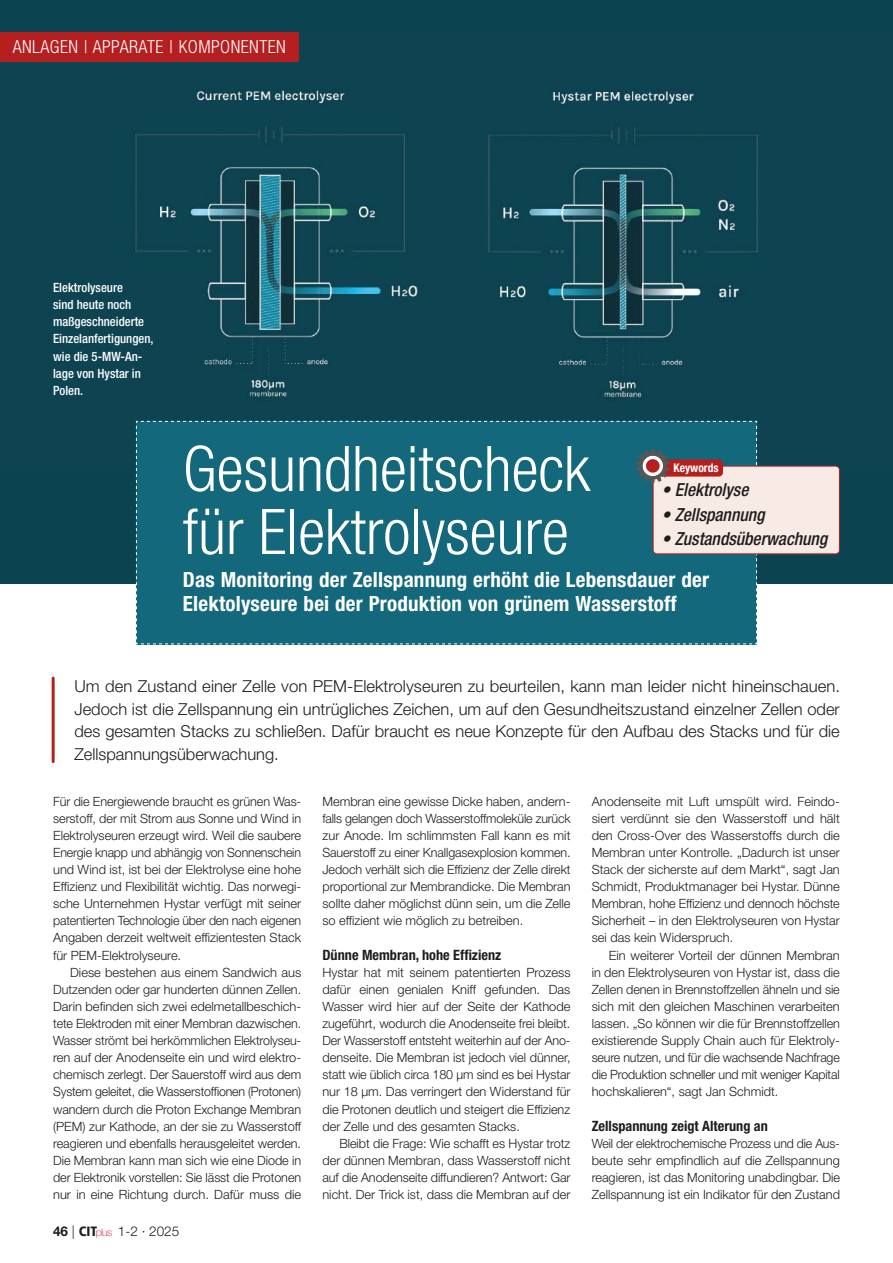
<style>
.page{position:relative;width:893px;height:1263px;background:#fff}
.page>*{position:absolute;margin:0;border:0;box-sizing:border-box;transform-origin:0 0}
.t1{font:300 condensed 63px/63px "Helvetica Neue LT Std";color:#fff}
.t2{font:700 condensed 21px/24px "Helvetica Neue LT Std";letter-spacing:.01em;color:#fff}
.t3{font:italic 500 condensed 18px "Helvetica Neue LT Std";color:#1d1d1b}
.t4{font:300 condensed 18px "Helvetica Neue LT Std";letter-spacing:.025em;color:#fff}
.t5{font:300 16.5px/22.5px "Helvetica Neue LT Std";color:#1d1d1b;text-align:justify}
.t6{font:700 condensed 14.25px "Helvetica Neue LT Std";color:#1d1d1b}
.t7{font:300 13.5px "Helvetica Neue LT Std";color:#1d1d1b}
.t8{font:300 12.75px/17.1px "Helvetica Neue LT Std";color:#1d1d1b;text-align:justify}
.t9{font:500 condensed 12.75px/17.1px "Helvetica Neue LT Std";color:#fff}
.t10{font:700 condensed 12px "Helvetica Neue LT Std";color:#fff;scale:.96 1}
.s1{font-weight:700}
.s2{font-family:"Frutiger LT Std";font-weight:900;font-stretch:condensed}
.s3{font-weight:100;font-size:10.65px;color:#d4103e}
</style>
<div class="page">
<div style="left:0;top:0;width:893px;height:583px;background:#0c4350"></div>
<img style="left:135px;top:32px;width:704px;height:435px">
<hr style="left:52px;top:678px;width:3px;height:84px;background:#b51f1f">
<div style="left:653px;top:466px;width:186px;height:88px;background:#f8eae4;border-radius:4px"></div>
<div style="left:653px;top:466px;width:187px;height:88px;border:1px solid #b51f1f;border-radius:4px"></div>
<svg style="left:136px;top:421px;width:621px;height:223px;background:#246f81"></svg>
<div style="left:646px;top:459px;width:14px;height:14px;background:#b51f1f;border-radius:50%"></div>
<div style="left:0;top:32px;width:298px;height:30px;background:#b51f1f"></div>
<h3 class="t4" style="left:13px;top:37px;width:275px">Anlagen | Apparate | Komponenten</h3>
<p class="t9" style="left:53px;top:279px;width:102px">Elektrolyseure<br>sind heute noch maßgeschneiderte<br>Einzelanfertigungen, wie die 5-MW-An&shy;lage von Hystar in<br>Polen.</p>
<h1 class="t1" style="left:183px;top:437px;width:408px">Gesundheitscheck für Elektrolyseure</h1>
<h2 class="t2" style="left:183px;top:567px;width:528px">Das Monitoring der Zellspannung erhöht die Lebensdauer der<br>Elektolyseure bei der Produktion von grünem Wasserstoff</h2>
<p class="t10" style="left:674px;top:461px;width:49px">Keywords</p>
<h3 class="t3" style="left:662px;top:479px;width:88px">• Elektrolyse</h3>
<h3 class="t3" style="left:662px;top:503px;width:104px">• Zellspannung</h3>
<h3 class="t3" style="left:662px;top:528px;width:167px">• Zustandsüberwachung</h3>
<p class="t5" style="left:74px;top:674px;width:767px">Um den Zustand einer Zelle von PEM-Elektrolyseuren zu beurteilen, kann man leider nicht hineinschauen.<br>Jedoch ist die Zellspannung ein untrügliches Zeichen, um auf den Gesundheitszustand einzelner Zellen oder des gesamten Stacks zu schließen. Dafür braucht es neue Konzepte für den Aufbau des Stacks und für die Zellspannungsüberwachung.</p>
<p class="t8" style="left:53px;top:792px;width:250px">Für die Energiewende braucht es grünen Was&shy;serstoff, der mit Strom aus Sonne und Wind in Elektrolyseuren erzeugt wird. Weil die saubere Energie knapp und abhängig von Sonnenschein und Wind ist, ist bei der Elektrolyse eine hohe Effizienz und Flexibilität wichtig. Das norwegi&shy;sche Unternehmen Hystar verfügt mit seiner patentierten Technologie über den nach eigenen Angaben derzeit weltweit effizientesten Stack für PEM-Elektrolyseure.</p>
<p class="t8" style="left:53px;top:963px;width:250px;text-indent:17px">Diese bestehen aus einem Sandwich aus Dutzenden oder gar hunderten dünnen Zellen.<br>Darin befinden sich zwei edelmetallbeschich&shy;tete Elektroden mit einer Membran dazwischen.<br>Wasser strömt bei herkömmlichen Elektrolyseu&shy;ren auf der Anodenseite ein und wird elektro&shy;chemisch zerlegt. Der Sauerstoff wird aus dem System geleitet, die Wasserstoffionen (Protonen) wandern durch die Proton Exchange Membran (PEM) zur Kathode, an der sie zu Wasserstoff reagieren und ebenfalls herausgeleitet werden.<br>Die Membran kann man sich wie eine Diode in der Elektronik vorstellen: Sie lässt die Protonen nur in eine Richtung durch. Dafür muss die</p>
<p class="t7" style="left:53px;top:1223px;width:128px"><span class="s1">46</span> | <span class="s2">CIT</span><span class="s3">plus</span> 1-2 · 2025</p>
<p class="t8" style="left:322px;top:792px;width:250px">Membran eine gewisse Dicke haben, andern&shy;falls gelangen doch Wasserstoffmoleküle zurück zur Anode. Im schlimmsten Fall kann es mit Sauerstoff zu einer Knallgasexplosion kommen.<br>Jedoch verhält sich die Effizienz der Zelle direkt proportional zur Membrandicke. Die Membran sollte daher möglichst dünn sein, um die Zelle so effizient wie möglich zu betreiben.</p>
<p class="t6" style="left:322px;top:946px;width:180px">Dünne Membran, hohe Effizienz</p>
<p class="t8" style="left:322px;top:963px;width:250px">Hystar hat mit seinem patentierten Prozess dafür einen genialen Kniff gefunden. Das Wasser wird hier auf der Seite der Kathode zugeführt, wodurch die Anodenseite frei bleibt.<br>Der Wasserstoff entsteht weiterhin auf der Ano&shy;denseite. Die Membran ist jedoch viel dünner, statt wie üblich circa 180 µm sind es bei Hystar nur 18 µm. Das verringert den Widerstand für die Protonen deutlich und steigert die Effizienz der Zelle und des gesamten Stacks.</p>
<p class="t8" style="left:322px;top:1134px;width:250px;text-indent:17px">Bleibt die Frage: Wie schafft es Hystar trotz der dünnen Membran, dass Wasserstoff nicht auf die Anodenseite diffundieren? Antwort: Gar nicht. Der Trick ist, dass die Membran auf der</p>
<p class="t8" style="left:592px;top:792px;width:250px">Anodenseite mit Luft umspült wird. Feindo&shy;siert verdünnt sie den Wasserstoff und hält den Cross-Over des Wasserstoffs durch die Membran unter Kontrolle. „Dadurch ist unser Stack der sicherste auf dem Markt“, sagt Jan Schmidt, Produktmanager bei Hystar. Dünne Membran, hohe Effizienz und dennoch höchste Sicherheit – in den Elektrolyseuren von Hystar sei das kein Widerspruch.</p>
<p class="t8" style="left:592px;top:946px;width:250px;text-indent:17px">Ein weiterer Vorteil der dünnen Membran in den Elektrolyseuren von Hystar ist, dass die Zellen denen in Brennstoffzellen ähneln und sie sich mit den gleichen Maschinen verarbeiten lassen. „So können wir die für Brennstoffzellen existierende Supply Chain auch für Elektroly&shy;seure nutzen, und für die wachsende Nachfrage die Produktion schneller und mit weniger Kapital hochskalieren“, sagt Jan Schmidt.</p>
<p class="t6" style="left:592px;top:1117px;width:178px">Zellspannung zeigt Alterung an</p>
<p class="t8" style="left:592px;top:1134px;width:250px">Weil der elektrochemische Prozess und die Aus&shy;beute sehr empfindlich auf die Zellspannung reagieren, ist das Monitoring unabdingbar. Die Zellspannung ist ein Indikator für den Zustand</p>
</div>
